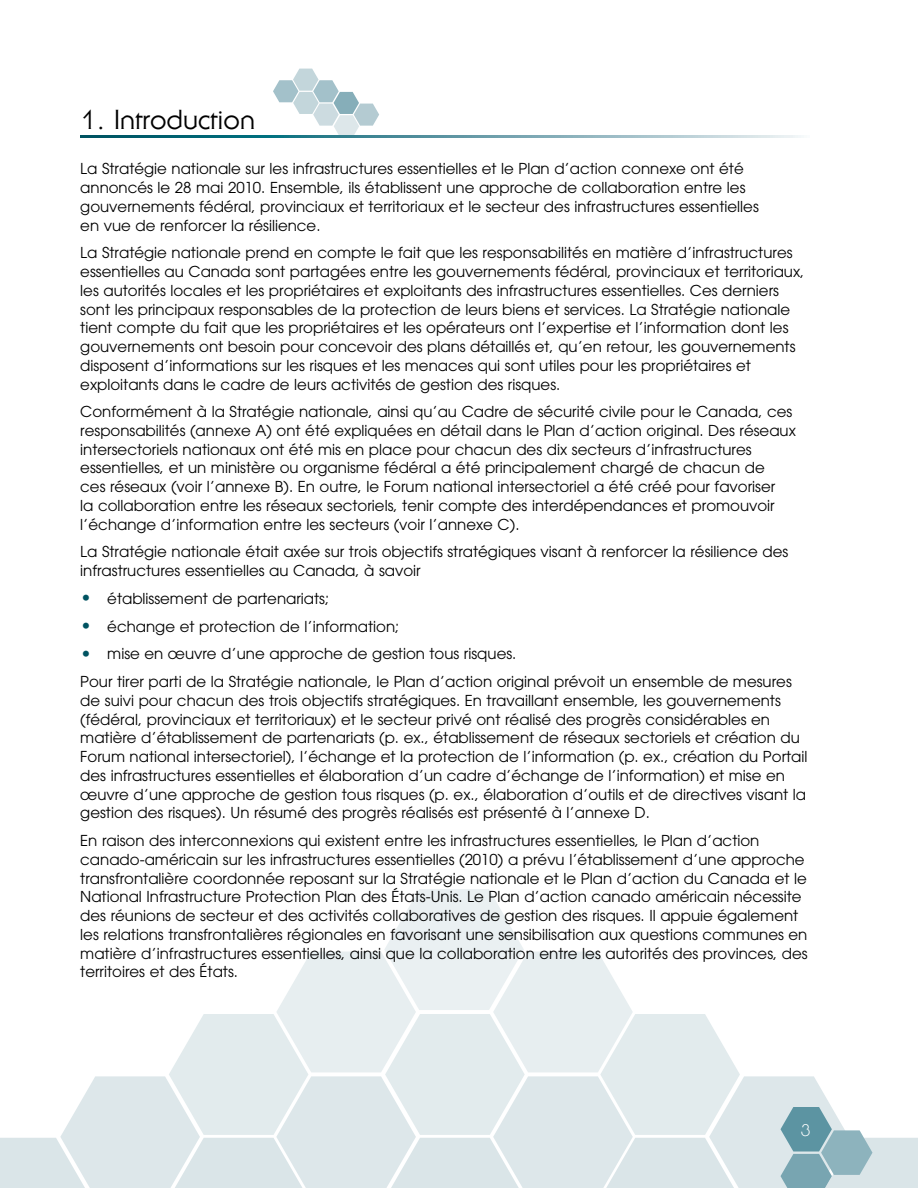
<style>
.page{position:relative;width:918px;height:1188px;background:#fff}
.page>*{position:absolute;margin:0;border:0;box-sizing:border-box;transform-origin:0 0}
.t1{font:27px "Serif Gothic";color:#000}
.t2{font:300 16.5px "Serif Gothic";color:#fff}
.t3{font:15px/18.8px "Avant Garde";color:#000}
.s1{font-size:19.5px;color:#005361}
</style>
<div class="page">
<svg style="left:0;top:889px;width:918px;height:299px"></svg>
<svg style="left:273px;top:69px;width:106px;height:67px"></svg>
<svg style="left:80px;top:136px;width:721px;height:2px"></svg>
<h1 class="t1" style="left:80px;top:103px;width:176px">1. Introduction</h1>
<p class="t3" style="left:80px;top:159px;width:680px">La Stratégie nationale sur les infrastructures essentielles et le Plan d’action connexe ont été annoncés le 28 mai 2010. Ensemble, ils établissent une approche de collaboration entre les gouvernements fédéral, provinciaux et territoriaux et le secteur des infrastructures essentielles en vue de renforcer la résilience.</p>
<p class="t3" style="left:80px;top:243px;width:726px">La Stratégie nationale prend en compte le fait que les responsabilités en matière d’infrastructures essentielles au Canada sont partagées entre les gouvernements fédéral, provinciaux et territoriaux, les autorités locales et les propriétaires et exploitants des infrastructures essentielles. Ces derniers sont les principaux responsables de la protection de leurs biens et services. La Stratégie nationale tient compte du fait que les propriétaires et les opérateurs ont l’expertise et l’information dont les gouvernements ont besoin pour concevoir des plans détaillés et, qu’en retour, les gouvernements disposent d’informations sur les risques et les menaces qui sont utiles pour les propriétaires et exploitants dans le cadre de leurs activités de gestion des risques.</p>
<p class="t3" style="left:80px;top:402px;width:717px">Conformément à la Stratégie nationale, ainsi qu’au Cadre de sécurité civile pour le Canada, ces responsabilités (annexe A) ont été expliquées en détail dans le Plan d’action original. Des réseaux intersectoriels nationaux ont été mis en place pour chacun des dix secteurs d’infrastructures essentielles, et un ministère ou organisme fédéral a été principalement chargé de chacun de<br>ces réseaux (voir l’annexe B). En outre, le Forum national intersectoriel a été créé pour favoriser<br>la collaboration entre les réseaux sectoriels, tenir compte des interdépendances et promouvoir l’échange d’information entre les secteurs (voir l’annexe C).</p>
<p class="t3" style="left:80px;top:543px;width:709px">La Stratégie nationale était axée sur trois objectifs stratégiques visant à renforcer la résilience des infrastructures essentielles au Canada, à savoir</p>
<p class="t3" style="left:80px;top:589px;width:250px"><span class="s1">•</span> établissement de partenariats;</p>
<p class="t3" style="left:80px;top:617px;width:321px"><span class="s1">•</span> échange et protection de l’information;</p>
<p class="t3" style="left:80px;top:640px;width:713px;line-height:27.8px"><span class="s1">•</span> mise en œuvre d’une approche de gestion tous risques.<br>Pour tirer parti de la Stratégie nationale, le Plan d’action original prévoit un ensemble de mesures</p>
<p class="t3" style="left:80px;top:691px;width:729px">de suivi pour chacun des trois objectifs stratégiques. En travaillant ensemble, les gouvernements (fédéral, provinciaux et territoriaux) et le secteur privé ont réalisé des progrès considérables en matière d’établissement de partenariats (p. ex., établissement de réseaux sectoriels et création du Forum national intersectoriel), l’échange et la protection de l’information (p. ex., création du Portail des infrastructures essentielles et élaboration d’un cadre d’échange de l’information) et mise en œuvre d’une approche de gestion tous risques (p. ex., élaboration d’outils et de directives visant la gestion des risques). Un résumé des progrès réalisés est présenté à l’annexe D.</p>
<p class="t3" style="left:80px;top:831px;width:729px">En raison des interconnexions qui existent entre les infrastructures essentielles, le Plan d’action canado-américain sur les infrastructures essentielles (2010) a prévu l’établissement d’une approche transfrontalière coordonnée reposant sur la Stratégie nationale et le Plan d’action du Canada et le National Infrastructure Protection Plan des États-Unis. Le Plan d’action canado américain nécessite des réunions de secteur et des activités collaboratives de gestion des risques. Il appuie également les relations transfrontalières régionales en favorisant une sensibilisation aux questions communes en matière d’infrastructures essentielles, ainsi que la collaboration entre les autorités des provinces, des territoires et des États.</p>
<p class="t2" style="left:801px;top:1120px;width:11px">3</p>
</div>
